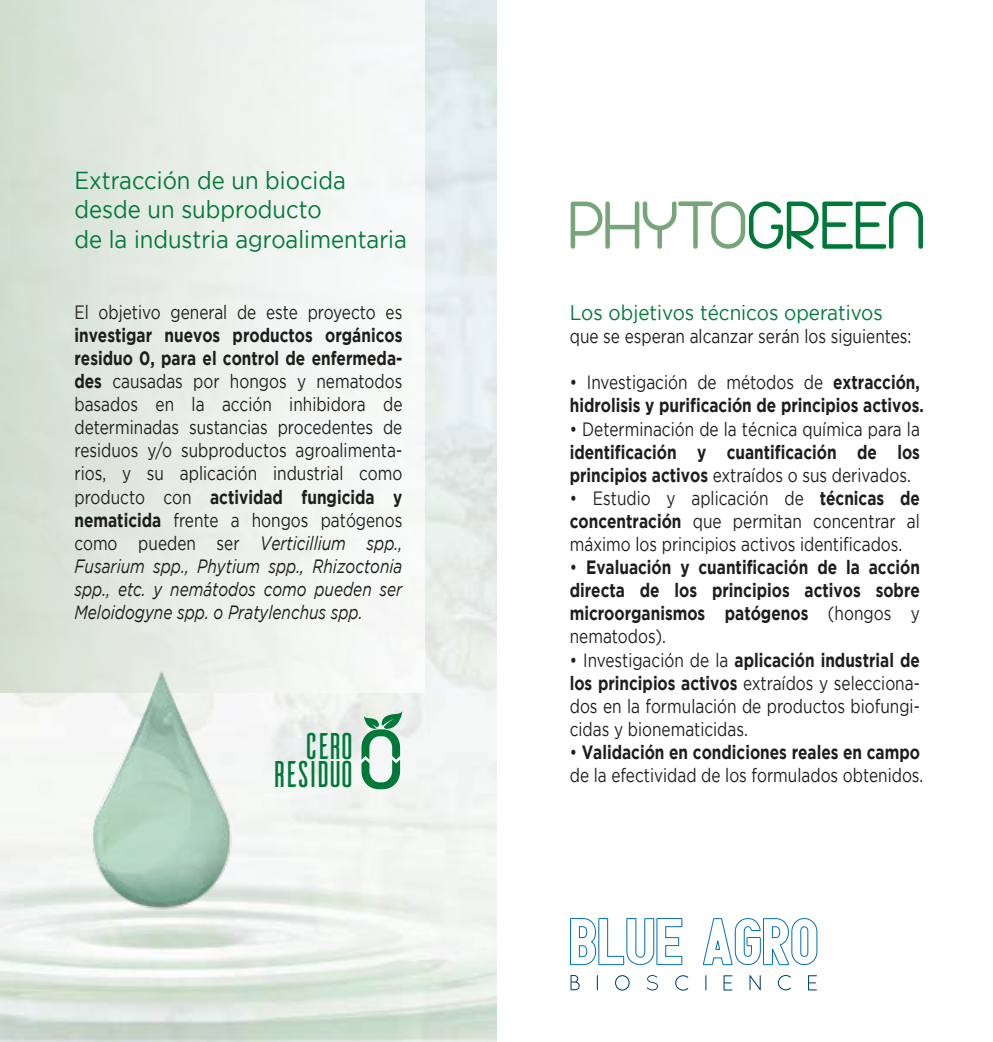
<style>
.page{position:relative;width:993px;height:1042px;background:#fff}
.page>*{position:absolute;margin:0;border:0;box-sizing:border-box;transform-origin:0 0}
.t1{font:300 73.15px "Arista 2.0";color:#77a579}
.t2{font:37.1px/27.7px "Ailerons";letter-spacing:-.28em;color:#007938;text-align:right}
.t3{font:24.5px/29.4px "Gotham";color:#007938;scale:.9 1}
.t4{font:21px "Gotham";color:#007938;scale:.9 1}
.t5{font:19.25px/23.1px "Gotham";color:#1d1d1b;text-align:justify;scale:.8 1}
.t6{font:700 19.25px/23.1px "Gotham";color:#1d1d1b;scale:.8 1}
.s1{font-weight:700}
.s2{font-style:italic}
.s3{color:#007938}
.s4{font-weight:400}
</style>
<div class="page">
<svg style="left:570px;top:975px;width:9px;height:15px"></svg>
<svg style="left:596px;top:975px;width:1px;height:15px"></svg>
<svg style="left:615px;top:975px;width:14px;height:15px"></svg>
<svg style="left:646px;top:975px;width:12px;height:15px"></svg>
<svg style="left:675px;top:975px;width:13px;height:15px"></svg>
<svg style="left:570px;top:918px;width:112px;height:47px"></svg>
<svg style="left:702px;top:918px;width:115px;height:72px"></svg>
<div style="left:0;top:0;width:425px;height:693px;background:linear-gradient(to right,#d4dfd2,#fcfdfe)"></div>
<img style="left:11px;top:435px;width:300px;height:554px">
<svg style="left:93px;top:671px;width:136px;height:236px"></svg>
<svg style="left:361px;top:711px;width:41px;height:78px"></svg>
<p class="t3" style="left:74px;top:165px;width:371px">Extracción de un biocida desde un subproducto<br>de la industria agroalimentaria</p>
<p class="t5" style="left:74px;top:300px;width:411px">El objetivo general de este proyecto es</p>
<p class="t5" style="left:74px;top:323px;width:411px"><span class="s1">investigar nuevos productos orgánicos residuo 0, para el control de enfermeda&shy;des</span> causadas por hongos y nematodos basados en la acción inhibidora de determinadas sustancias procedentes de residuos y/o subproductos agroalimenta&shy;rios, y su aplicación industrial como producto con <span class="s1">actividad fungicida y nematicida</span> frente a hongos patógenos como pueden ser <span class="s2">Verticillium spp., Fusarium spp., Phytium spp., Rhizoctonia spp., etc. y nemátodos como pueden ser Meloidogyne spp. o Pratylenchus spp.</span></p>
<h2 class="t2" style="left:268px;top:732px;width:91px">CERO<br>RESIDUO</h2>
<h1 class="t1" style="left:568px;top:174px;width:358px">PHYTO<span class="s3">GREEN</span></h1>
<p class="t4" style="left:569px;top:301px;width:349px">Los objetivos técnicos operativos</p>
<p class="t5" style="left:569px;top:324px;width:428px">que se esperan alcanzar serán los siguientes:</p>
<p class="t6" style="left:569px;top:370px;width:444px"><span class="s4">• Investigación de métodos de</span> extracción, hidrolisis y purificación de principios activos.</p>
<p class="t5" style="left:569px;top:417px;width:439px">• Determinación de la técnica química para la</p>
<p class="t6" style="left:569px;top:440px;width:439px">identificación y cuantificación de los principios activos <span class="s4">extraídos o sus derivados.</span></p>
<p class="t5" style="left:569px;top:486px;width:439px">• Estudio y aplicación de <span class="s1">técnicas de concentración</span> que permitan concentrar al máximo los principios activos identificados.</p>
<p class="t6" style="left:569px;top:555px;width:439px;text-align:justify"><span class="s4">•</span> Evaluación y cuantificación de la acción directa de los principios activos sobre microorganismos patógenos <span class="s4">(hongos y nematodos).</span></p>
<p class="t5" style="left:569px;top:648px;width:439px">• Investigación de la <span class="s1">aplicación industrial de los principios activos</span> extraídos y selecciona&shy;dos en la formulación de productos biofungi&shy;cidas y bionematicidas.</p>
<p class="t5" style="left:569px;top:740px;width:443px">• <span class="s1">Validación en condiciones reales en campo </span>de la efectividad de los formulados obtenidos.</p>
</div>
